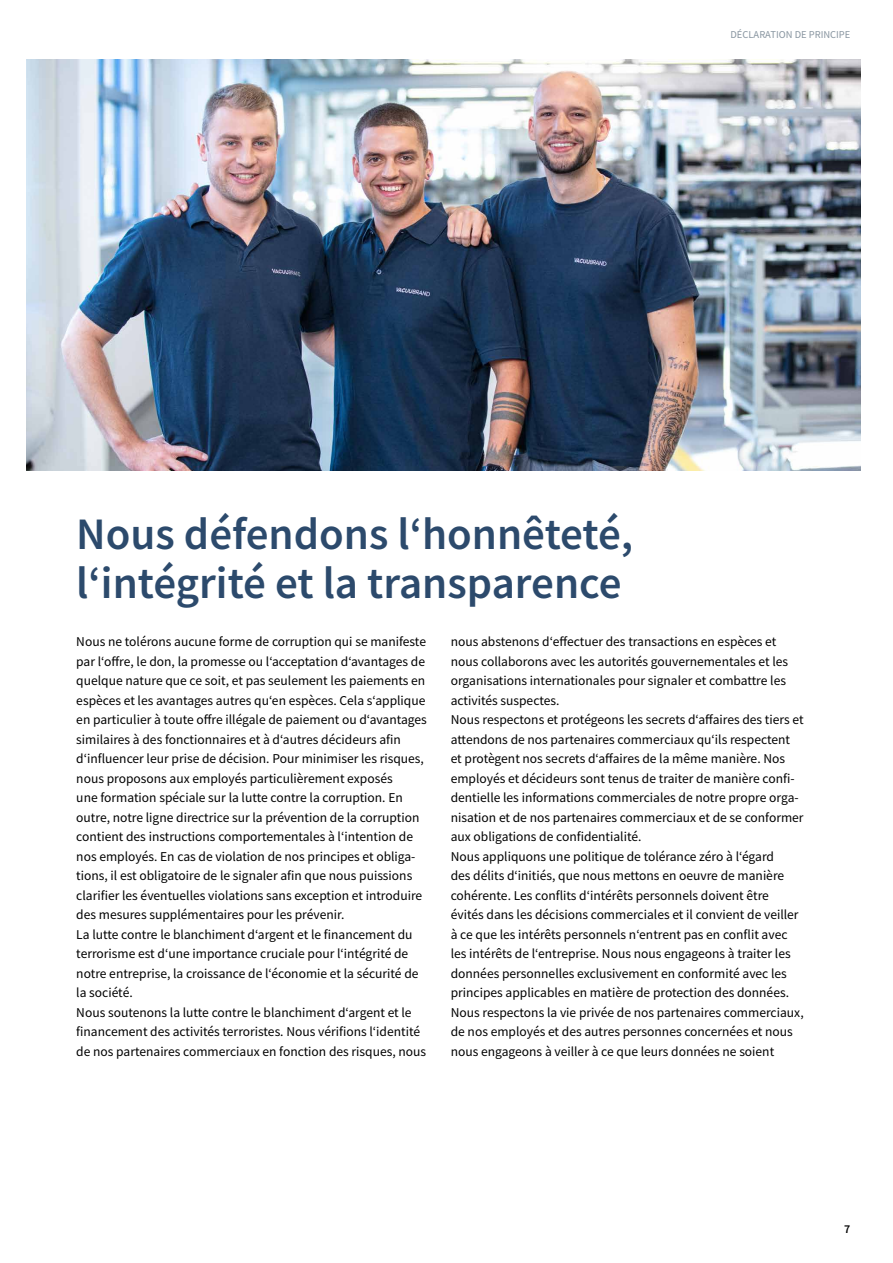
<style>
.page{position:relative;width:893px;height:1263px;background:#fff}
.page>*{position:absolute;margin:0;border:0;box-sizing:border-box;transform-origin:0 0}
.t1{font:600 45px/49.5px "Source Sans Pro";color:#2c4a6c}
.t2{font:13.5px/19.5px "Source Sans Pro";color:#000}
.t3{font:600 12px "Source Sans Pro";color:#000}
.t4{font:10.5px "Source Sans Pro";color:#8895a0}
</style>
<div class="page">
<img style="left:27px;top:60px;width:833px;height:411px">
<p class="t4" style="left:730px;top:27px;width:121px">DÉCLARATION DE PRINCIPE</p>
<h1 class="t1" style="left:76px;top:509px;width:558px">Nous défendons l‘honnêteté, l‘intégrité et la transparence</h1>
<p class="t2" style="left:76px;top:632px;width:352px">Nous ne tolérons aucune forme de corruption qui se manifeste par l‘offre, le don, la promesse ou l‘acceptation d‘avantages de quelque nature que ce soit, et pas seulement les paiements en espèces et les avantages autres qu‘en espèces. Cela s‘applique en particulier à toute offre illégale de paiement ou d‘avantages similaires à des fonctionnaires et à d‘autres décideurs afin d‘influencer leur prise de décision. Pour minimiser les risques, nous proposons aux employés particulièrement exposés<br>une formation spéciale sur la lutte contre la corruption. En outre, notre ligne directrice sur la prévention de la corruption contient des instructions comportementales à l‘intention de nos employés. En cas de violation de nos principes et obliga&shy;tions, il est obligatoire de le signaler afin que nous puissions clarifier les éventuelles violations sans exception et introduire des mesures supplémentaires pour les prévenir.<br>La lutte contre le blanchiment d‘argent et le financement du terrorisme est d‘une importance cruciale pour l‘intégrité de notre entreprise, la croissance de l‘économie et la sécurité de la société.<br>Nous soutenons la lutte contre le blanchiment d‘argent et le financement des activités terroristes. Nous vérifions l‘identité de nos partenaires commerciaux en fonction des risques, nous</p>
<p class="t2" style="left:451px;top:632px;width:354px">nous abstenons d‘effectuer des transactions en espèces et nous collaborons avec les autorités gouvernementales et les organisations internationales pour signaler et combattre les activités suspectes.<br>Nous respectons et protégeons les secrets d‘affaires des tiers et attendons de nos partenaires commerciaux qu‘ils respectent et protègent nos secrets d‘affaires de la même manière. Nos employés et décideurs sont tenus de traiter de manière confi&shy;dentielle les informations commerciales de notre propre orga&shy;nisation et de nos partenaires commerciaux et de se conformer aux obligations de confidentialité.<br>Nous appliquons une politique de tolérance zéro à l‘égard<br>des délits d‘initiés, que nous mettons en oeuvre de manière cohérente. Les conflits d‘intérêts personnels doivent être évités dans les décisions commerciales et il convient de veiller à ce que les intérêts personnels n‘entrent pas en conflit avec les intérêts de l‘entreprise. Nous nous engageons à traiter les données personnelles exclusivement en conformité avec les principes applicables en matière de protection des données.<br>Nous respectons la vie privée de nos partenaires commerciaux, de nos employés et des autres personnes concernées et nous nous engageons à veiller à ce que leurs données ne soient</p>
<p class="t3" style="left:844px;top:1221px;width:8px">7</p>
</div>
